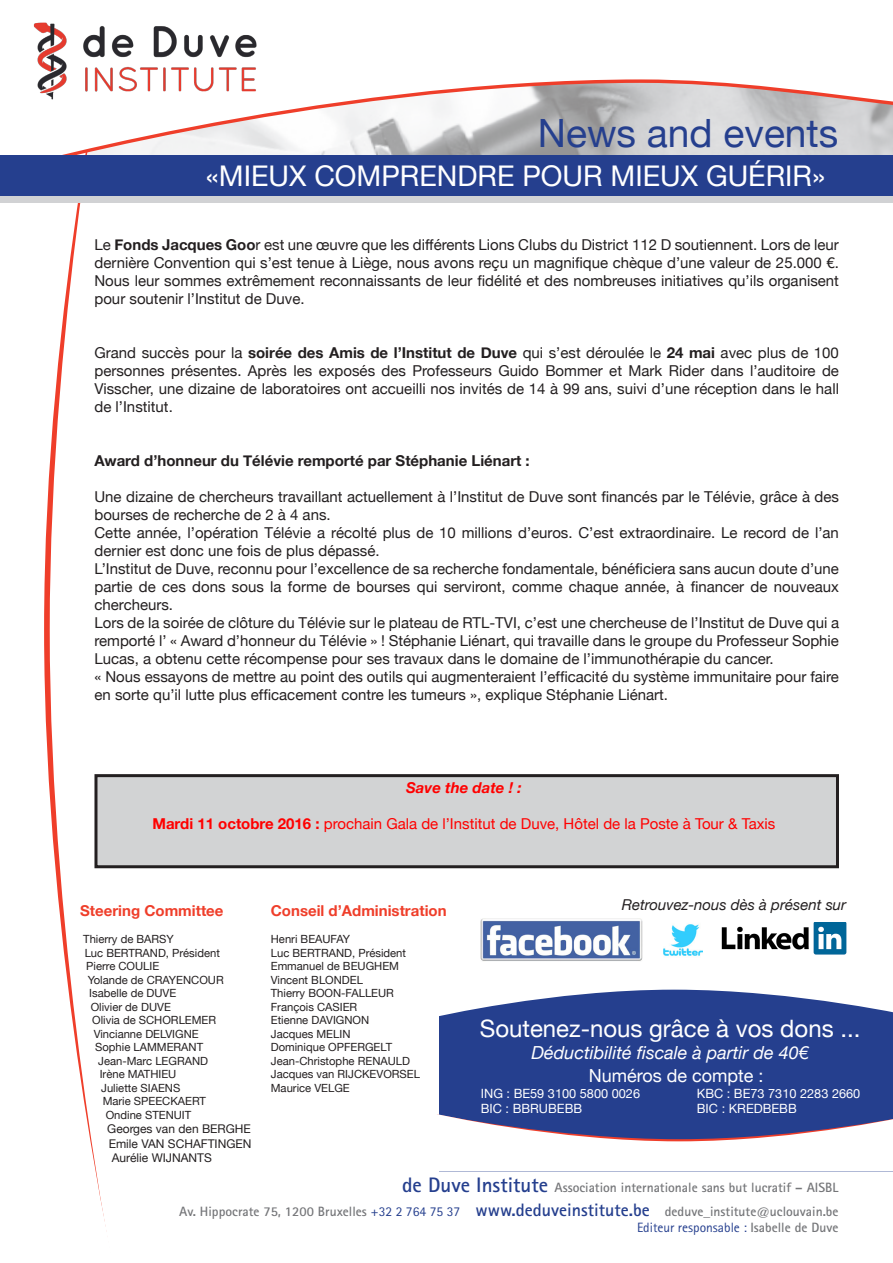
<style>
.page{position:relative;width:893px;height:1263px;background:#fff}
.page>*{position:absolute;margin:0;border:0;box-sizing:border-box;transform-origin:0 0}
.t1{font:39px "Helvetica Neue";color:#253f8e}
.t2{font:28.5px "Helvetica Neue";color:#fff}
.t3{font:24px "Helvetica Neue";color:#fff}
.t4{font:italic 18px "Helvetica Neue";color:#fff}
.t5{font:18px "Helvetica Neue";color:#fff}
.t6{font:15px/18px "Helvetica Neue";color:#231f20;text-align:justify}
.t7{font:15px "Helvetica Neue";color:#f00}
.t8{font:700 15px "Helvetica Neue";color:#231f20}
.t9{font:700 15px "Helvetica Neue";color:#ef3e2a}
.t10{font:italic 15px "Helvetica Neue";color:#231f20}
.t11{font:italic 700 15px "Helvetica Neue";color:#f00}
.t12{font:700 13.5px "Rotis Sans Serif";color:#757679}
.t13{font:13.5px "Rotis Sans Serif";color:#253f8e}
.t14{font:12.75px "Helvetica Neue";color:#fff}
.t15{font:12px "Helvetica Neue";color:#231f20}
.t16{font:11.25px "Helvetica Neue";color:#231f20}
.s1{font-weight:700}
.s2{font-size:21px;color:#253f8e}
.s3{font-weight:400;color:#253f8e}
.s4{font-size:18px;color:#253f8e}
.s5{font-weight:700;color:#757679}
</style>
<div class="page">
<div style="left:96px;top:776px;width:741px;height:91px;background:#d2d3d4"></div>
<div style="left:94px;top:774px;width:745px;height:94px;border:3px solid #231f20"></div>
<svg style="left:44px;top:203px;width:73px;height:1029px"></svg>
<div style="left:0;top:171px;width:893px;height:32px;background:#d1d2d4"></div>
<svg style="left:62px;top:79px;width:831px;height:76px"></svg>
<div style="left:439px;top:971px;width:454px;height:200px;background:#253f8e"></div>
<div style="left:0;top:155px;width:893px;height:40px;background:#253f8e"></div>
<svg style="left:437px;top:1114px;width:456px;height:57px"></svg>
<svg style="left:439px;top:971px;width:454px;height:45px"></svg>
<img style="left:33px;top:22px;width:230px;height:82px">
<img style="left:481px;top:918px;width:162px;height:43px">
<img style="left:663px;top:924px;width:40px;height:32px">
<img style="left:722px;top:923px;width:124px;height:31px">
<p class="t1" style="left:538px;top:105px;width:302px">News and events</p>
<p class="t2" style="left:206px;top:155px;width:621px">«MIEUX COMPRENDRE POUR MIEUX GUÉRIR»</p>
<p class="t6" style="left:94px;top:236px;width:746px">Le <span class="s1">Fonds Jacques Goo</span>r est une œuvre que les différents Lions Clubs du District 112 D soutiennent. Lors de leur dernière Convention qui s’est tenue à Liège, nous avons reçu un magnifique chèque d’une valeur de 25.000 €.<br>Nous leur sommes extrêmement reconnaissants de leur fidélité et des nombreuses initiatives qu’ils organisent pour soutenir l’Institut de Duve.</p>
<p class="t6" style="left:94px;top:344px;width:746px">Grand succès pour la <span class="s1">soirée des Amis de l’Institut de Duve</span> qui s’est déroulée le <span class="s1">24 mai</span> avec plus de 100 personnes présentes. Après les exposés des Professeurs Guido Bommer et Mark Rider dans l’auditoire de Visscher, une dizaine de laboratoires ont accueilli nos invités de 14 à 99 ans, suivi d’une réception dans le hall de l’Institut.</p>
<p class="t8" style="left:94px;top:448px;width:437px">Award d’honneur du Télévie remporté par Stéphanie Liénart :</p>
<p class="t6" style="left:94px;top:488px;width:746px">Une dizaine de chercheurs travaillant actuellement à l’Institut de Duve sont financés par le Télévie, grâce à des bourses de recherche de 2 à 4 ans.</p>
<p class="t6" style="left:94px;top:524px;width:746px">Cette année, l’opération Télévie a récolté plus de 10 millions d’euros. C’est extraordinaire. Le record de l’an dernier est donc une fois de plus dépassé.</p>
<p class="t6" style="left:94px;top:560px;width:746px">L’Institut de Duve, reconnu pour l’excellence de sa recherche fondamentale, bénéficiera sans aucun doute d’une partie de ces dons sous la forme de bourses qui serviront, comme chaque année, à financer de nouveaux chercheurs.</p>
<p class="t6" style="left:94px;top:614px;width:746px">Lors de la soirée de clôture du Télévie sur le plateau de RTL-TVI, c’est une chercheuse de l’Institut de Duve qui a remporté l’ « Award d’honneur du Télévie » ! Stéphanie Liénart, qui travaille dans le groupe du Professeur Sophie Lucas, a obtenu cette récompense pour ses travaux dans le domaine de l’immunothérapie du cancer.</p>
<p class="t6" style="left:94px;top:668px;width:746px">« Nous essayons de mettre au point des outils qui augmenteraient l’efficacité du système immunitaire pour faire en sorte qu’il lutte plus efficacement contre les tumeurs », explique Stéphanie Liénart.</p>
<p class="t11" style="left:406px;top:776px;width:117px">Save the date ! :</p>
<p class="t7" style="left:152px;top:813px;width:624px"><span class="s1">Mardi 11 octobre 2016 :</span> prochain Gala de l’Institut de Duve, Hôtel de la Poste à Tour &amp; Taxis</p>
<p class="t9" style="left:80px;top:899px;width:145px">Steering Committee</p>
<p class="t16" style="left:83px;top:931px;width:92px">Thierry de BARSY</p>
<p class="t16" style="left:85px;top:945px;width:137px">Luc BERTRAND, Président</p>
<p class="t16" style="left:86px;top:958px;width:75px">Pierre COULIE</p>
<p class="t16" style="left:88px;top:972px;width:138px">Yolande de CRAYENCOUR</p>
<p class="t16" style="left:89px;top:985px;width:89px">Isabelle de DUVE</p>
<p class="t16" style="left:91px;top:999px;width:82px">Olivier de DUVE</p>
<p class="t16" style="left:92px;top:1012px;width:125px">Olivia de SCHORLEMER</p>
<p class="t16" style="left:94px;top:1026px;width:107px">Vincianne DELVIGNE</p>
<p class="t16" style="left:95px;top:1039px;width:109px">Sophie LAMMERANT</p>
<p class="t16" style="left:98px;top:1053px;width:111px">Jean-Marc LEGRAND</p>
<p class="t16" style="left:100px;top:1066px;width:78px">Irène MATHIEU</p>
<p class="t16" style="left:101px;top:1080px;width:81px">Juliette SIAENS</p>
<p class="t16" style="left:103px;top:1093px;width:105px">Marie SPEECKAERT</p>
<p class="t16" style="left:106px;top:1107px;width:87px">Ondine STENUIT</p>
<p class="t15" style="left:107px;top:1120px;width:145px">Georges van den BERGHE</p>
<p class="t15" style="left:109px;top:1135px;width:144px">Emile VAN SCHAFTINGEN</p>
<p class="t15" style="left:112px;top:1149px;width:102px">Aurélie WIJNANTS</p>
<p class="t9" style="left:271px;top:899px;width:177px">Conseil d’Administration</p>
<p class="t16" style="left:271px;top:931px;width:81px">Henri BEAUFAY</p>
<p class="t16" style="left:271px;top:945px;width:137px">Luc BERTRAND, Président</p>
<p class="t16" style="left:271px;top:958px;width:130px">Emmanuel de BEUGHEM</p>
<p class="t16" style="left:271px;top:972px;width:94px">Vincent BLONDEL</p>
<p class="t16" style="left:271px;top:985px;width:125px">Thierry BOON-FALLEUR</p>
<p class="t16" style="left:271px;top:999px;width:88px">François CASIER</p>
<p class="t16" style="left:271px;top:1012px;width:100px">Etienne DAVIGNON</p>
<p class="t16" style="left:271px;top:1026px;width:81px">Jacques MELIN</p>
<p class="t16" style="left:271px;top:1039px;width:123px">Dominique OPFERGELT</p>
<p class="t16" style="left:271px;top:1053px;width:141px">Jean-Christophe RENAULD</p>
<p class="t16" style="left:271px;top:1066px;width:151px">Jacques van RIJCKEVORSEL</p>
<p class="t16" style="left:271px;top:1080px;width:80px">Maurice VELGE</p>
<p class="t10" style="left:622px;top:894px;width:226px">Retrouvez-nous dès à présent sur</p>
<p class="t3" style="left:480px;top:1011px;width:382px">Soutenez-nous grâce à vos dons ...</p>
<p class="t4" style="left:531px;top:1039px;width:279px">Déductibilité fiscale à partir de 40€</p>
<p class="t5" style="left:589px;top:1063px;width:176px">Numéros de compte :</p>
<p class="t14" style="left:481px;top:1084px;width:161px">ING : BE59 3100 5800 0026</p>
<p class="t14" style="left:697px;top:1084px;width:165px">KBC : BE73 7310 2283 2660</p>
<p class="t14" style="left:481px;top:1099px;width:103px">BIC : BBRUBEBB</p>
<p class="t14" style="left:697px;top:1099px;width:101px">BIC : KREDBEBB</p>
<p class="t12" style="left:402px;top:1179px;width:438px"><span class="s2">de Duve Institute</span> Association internationale sans but lucratif – AISBL</p>
<p class="t12" style="left:179px;top:1203px;width:661px">Av. Hippocrate 75, 1200 Bruxelles <span class="s3">+32 2 764 75 37</span> <span class="s4">www.deduveinstitute.be</span> deduve_institute@uclouvain.be</p>
<p class="t13" style="left:637px;top:1219px;width:203px">Editeur responsable : <span class="s5">Isabelle de Duve</span></p>
</div>
